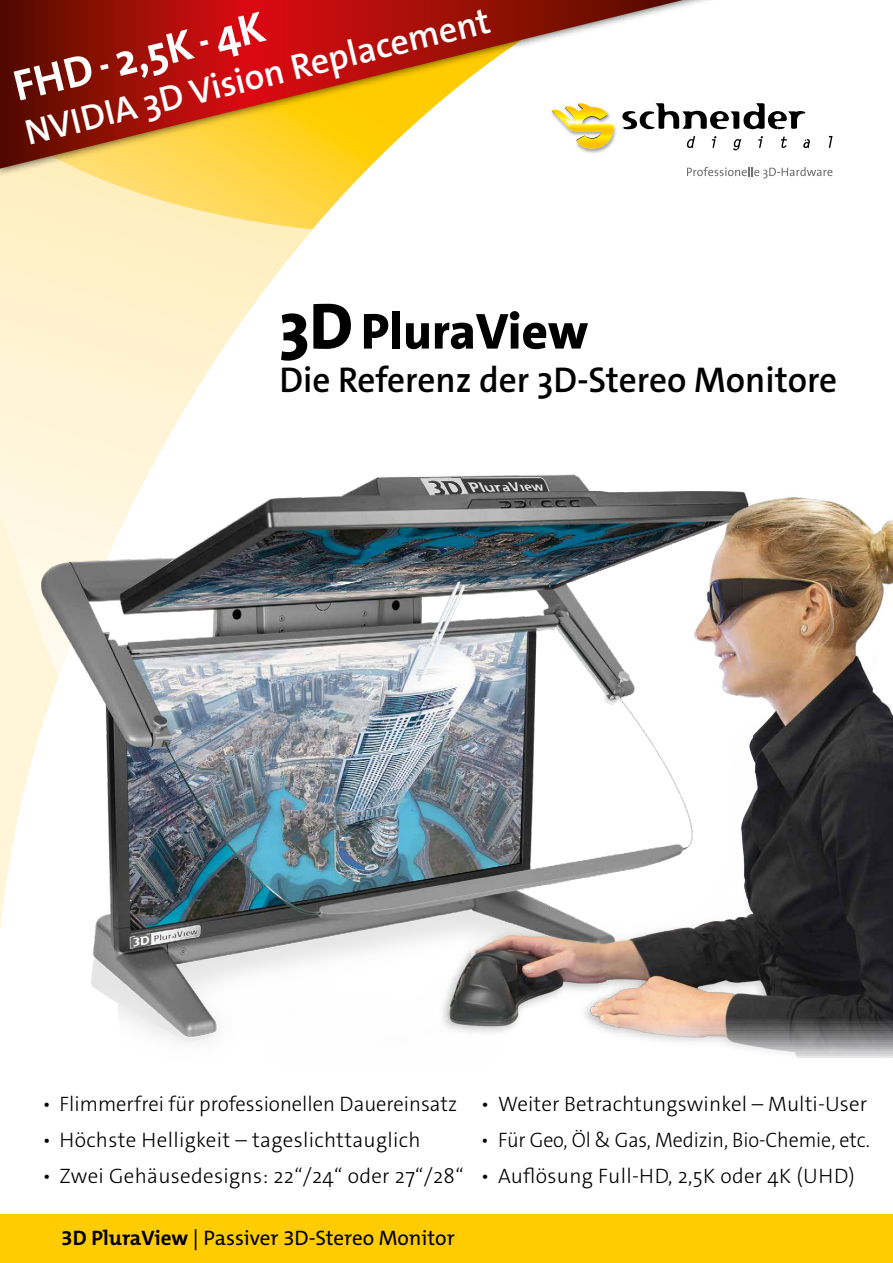
<style>
.page{position:relative;width:893px;height:1263px;background:#fff}
.page>*{position:absolute;margin:0;border:0;box-sizing:border-box;transform-origin:0 0}
.t1{font:800 51px "The Sans C5";color:#000}
.t2{font:700 43.8px "The Sans C5";color:#fff}
.t3{font:600 36px "The Sans C5";color:#000}
.t4{font:600 36px "The Sans C5";color:#fff}
.t5{font:300 21px "The Sans C5";letter-spacing:.005em;color:#000}
.t6{font:300 21px "The Sans C5";letter-spacing:.005em;color:#000;scale:.95 1}
.t7{font:21px "The Mix C5";color:#000}
.s1{font-size:66px}
.s2{font-weight:700}
</style>
<div class="page">
<svg style="left:312px;top:177px;width:48px;height:52px"></svg>
<svg style="left:0;top:177px;width:312px;height:299px"></svg>
<svg style="left:0;top:476px;width:31px;height:453px"></svg>
<div style="left:0;top:1214px;width:893px;height:49px;background:#fc0"></div>
<div style="left:0;top:0;width:741px;height:177px;background:#000;opacity:.75"></div>
<svg style="left:1px;top:0;width:682px;height:169px"></svg>
<hr style="left:0;top:0;width:1px;height:169px;background:#500800">
<svg style="left:622px;top:103px;width:183px;height:26px"></svg>
<svg style="left:686px;top:136px;width:9px;height:12px"></svg>
<svg style="left:712px;top:136px;width:4px;height:12px"></svg>
<svg style="left:733px;top:139px;width:8px;height:11px"></svg>
<svg style="left:758px;top:136px;width:5px;height:12px"></svg>
<svg style="left:781px;top:137px;width:6px;height:11px"></svg>
<svg style="left:803px;top:139px;width:7px;height:9px"></svg>
<svg style="left:829px;top:136px;width:3px;height:12px"></svg>
<svg style="left:687px;top:167px;width:145px;height:11px"></svg>
<img style="left:549px;top:101px;width:70px;height:54px">
<svg style="left:551px;top:103px;width:64px;height:46px"></svg>
<img style="left:31px;top:466px;width:391px;height:576px">
<img style="left:422px;top:474px;width:471px;height:584px">
<h3 class="t4" style="left:20px;top:112px;width:479px;rotate:-14deg">NVIDIA 3D Vision Replacement</h3>
<h2 class="t2" style="left:7px;top:60px;width:259px;rotate:-14deg">FHD - 2,5K - 4K</h2>
<h1 class="t1" style="left:279px;top:299px;width:311px"><span class="s1">3D</span>PluraView</h1>
<h3 class="t3" style="left:279px;top:356px;width:559px">Die Referenz der 3D-Stereo Monitore</h3>
<p class="t5" style="left:43px;top:1090px;width:416px">• Flimmerfrei für professionellen Dauereinsatz</p>
<p class="t5" style="left:43px;top:1126px;width:380px">• Höchste Helligkeit – tageslichttauglich</p>
<p class="t5" style="left:43px;top:1162px;width:423px">• Zwei Gehäusedesigns: 22“/24“ oder 27“/28“</p>
<p class="t7" style="left:61px;top:1224px;width:395px"><span class="s2">3D PluraView</span> | Passiver 3D-Stereo Monitor</p>
<p class="t5" style="left:481px;top:1090px;width:388px">• Weiter Betrachtungswinkel – Multi-User</p>
<p class="t6" style="left:481px;top:1126px;width:411px">• Für Geo, Öl &amp; Gas, Medizin, Bio-Chemie, etc.</p>
<p class="t5" style="left:481px;top:1162px;width:375px">• Auflösung Full-HD, 2,5K oder 4K (UHD)</p>
</div>
